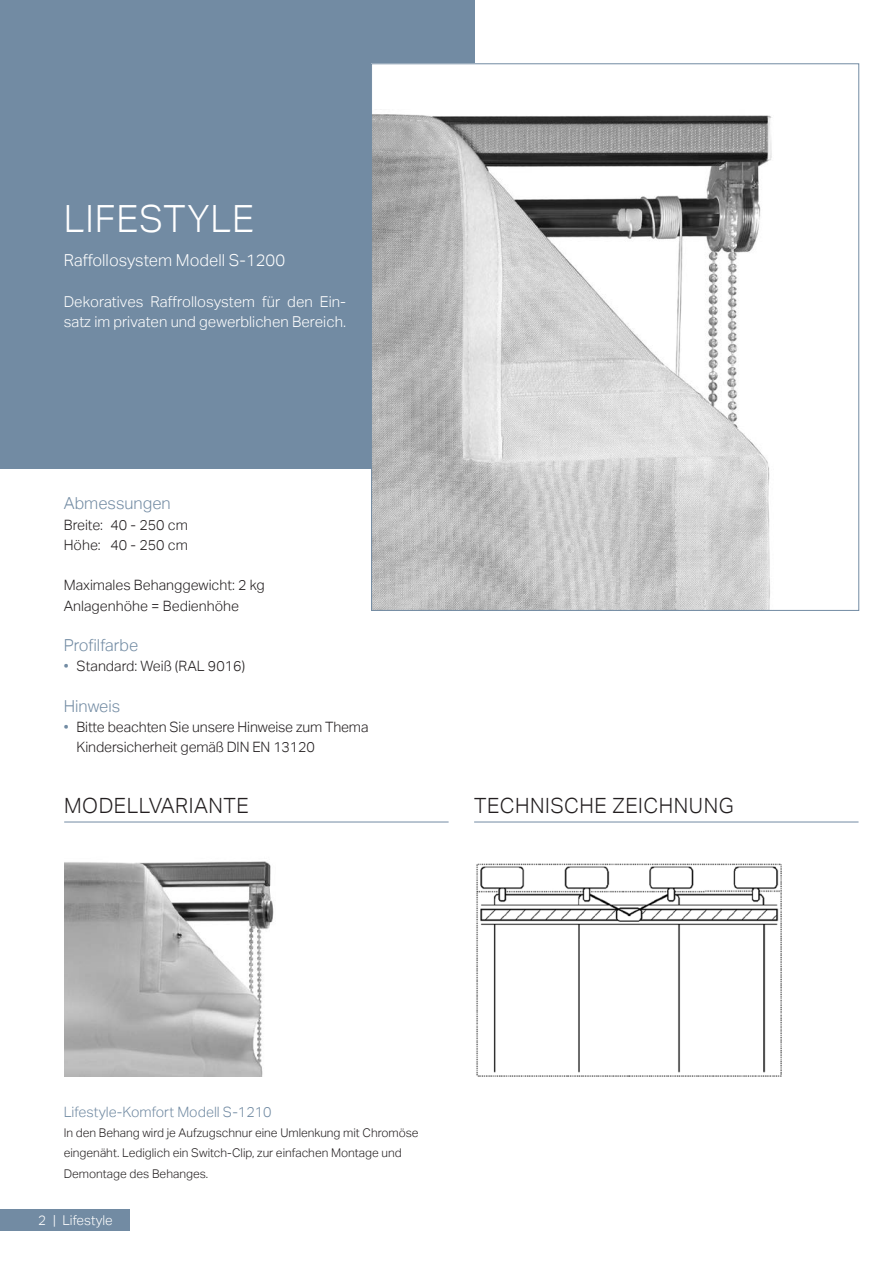
<style>
.page{position:relative;width:893px;height:1263px;background:#fff}
.page>*{position:absolute;margin:0;border:0;box-sizing:border-box;transform-origin:0 0}
.t1{font:300 37.5px "Aktiv Grotesk";letter-spacing:.025em;color:#fff}
.t2{font:300 21px "Aktiv Grotesk";letter-spacing:.025em;color:#231f20}
.t3{font:300 16.5px "Aktiv Grotesk";color:#728ba3}
.t4{font:300 16.5px "Aktiv Grotesk";color:#fff}
.t5{font:300 15px/20.2px "Aktiv Grotesk";color:#fff}
.t6{font:300 14.25px/20.2px "Aktiv Grotesk";color:#231f20}
.t7{font:300 14.25px "Aktiv Grotesk";color:#728ba3}
.t8{font:300 13.5px "Aktiv Grotesk";color:#fff}
.t9{font:300 12px/20.2px "Aktiv Grotesk";color:#231f20}
.s1{color:#728ba3}
</style>
<div class="page">
<div style="left:0;top:1209px;width:130px;height:22px;background:#728ba3"></div>
<div style="left:0;top:0;width:474px;height:469px;background:#728ba3"></div>
<img style="left:373px;top:66px;width:399px;height:543px">
<img style="left:64px;top:861px;width:210px;height:215px">
<img style="left:476px;top:863px;width:306px;height:213px">
<hr style="left:64px;top:822px;width:385px;height:1px;background:#728ba3">
<hr style="left:474px;top:822px;width:384px;height:1px;background:#728ba3">
<h1 class="t1" style="left:64px;top:197px;width:192px">LIFESTYLE</h1>
<p class="t4" style="left:64px;top:251px;width:223px">Raffollosystem Modell S-1200</p>
<p class="t5" style="left:64px;top:291px;width:284px">Dekoratives Raffrollosystem für den Ein&shy;satz im privaten und gewerblichen Bereich.</p>
<p class="t3" style="left:64px;top:494px;width:109px">Abmessungen</p>
<p class="t6" style="left:64px;top:514px;width:126px">Breite: 40 - 250 cm<br>Höhe: 40 - 250 cm</p>
<p class="t6" style="left:64px;top:575px;width:202px">Maximales Behanggewicht: 2 kg<br>Anlagenhöhe = Bedienhöhe</p>
<p class="t3" style="left:64px;top:636px;width:76px">Profilfarbe</p>
<p class="t6" style="left:64px;top:656px;width:183px"><span class="s1">•</span> Standard: Weiß (RAL 9016)</p>
<p class="t3" style="left:64px;top:696px;width:58px">Hinweis</p>
<p class="t6" style="left:77px;top:717px;width:293px;text-indent:-13px"><span class="s1">•</span> Bitte beachten Sie unsere Hinweise zum Thema<br>Kindersicherheit gemäß DIN EN 13120</p>
<h2 class="t2" style="left:64px;top:793px;width:186px">MODELLVARIANTE</h2>
<h2 class="t2" style="left:474px;top:793px;width:261px">TECHNISCHE ZEICHNUNG</h2>
<p class="t7" style="left:64px;top:1104px;width:209px">Lifestyle-Komfort Modell S-1210</p>
<p class="t9" style="left:64px;top:1123px;width:356px">In den Behang wird je Aufzugschnur eine Umlenkung mit Chromöse eingenäht. Lediglich ein Switch-Clip, zur einfachen Montage und<br>Demontage des Behanges.</p>
<p class="t8" style="left:38px;top:1212px;width:76px">2 | Lifestyle</p>
</div>
